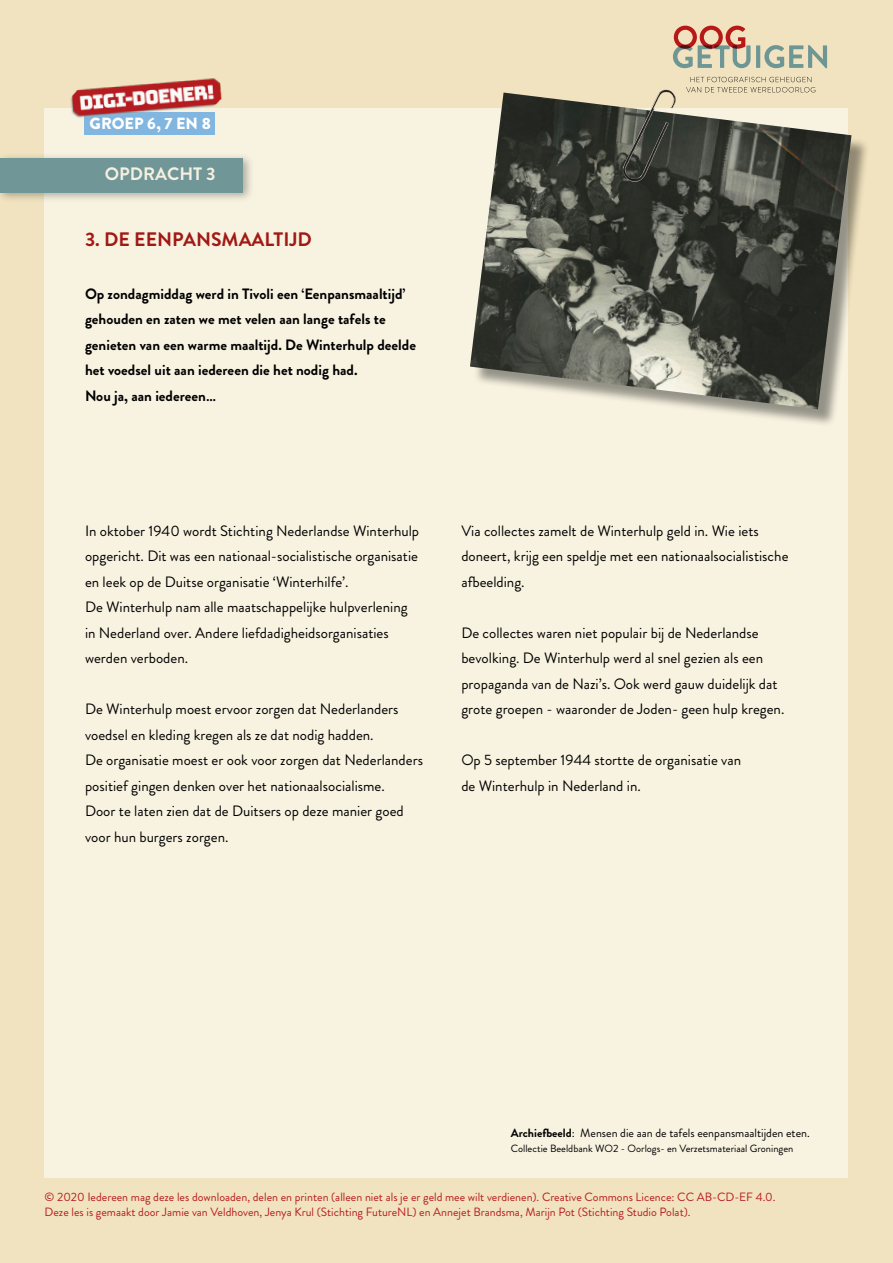
<style>
.page{position:relative;width:893px;height:1263px;background:#f1e3bf}
.page>*{position:absolute;margin:0;border:0;box-sizing:border-box;transform-origin:0 0}
.t1{font:700 19.5px "Brandon Grotesque";color:#a11915}
.t2{font:700 18px "Brandon Grotesque";color:#f5f0e0}
.t3{font:900 16.2px "Brandon Grotesque";letter-spacing:.005em;color:#fff}
.t4{font:15px/25.5px "Brandon Grotesque";color:#000}
.t5{font:700 15px/25.5px "Brandon Grotesque";color:#000}
.t6{font:12px/14.4px "Brandon Grotesque";color:#b71c21}
.t7{font:12px "Brandon Grotesque";color:#000}
.t8{font:10.5px "Brandon Grotesque";color:#000}
.s1{font-weight:700}
</style>
<div class="page">
<div style="left:45px;top:109px;width:803px;height:1069px;background:#f8f3e1"></div>
<svg style="left:673px;top:26px;width:154px;height:42px"></svg>
<svg style="left:686px;top:77px;width:129px;height:15px"></svg>
<div style="left:85px;top:112px;width:130px;height:22px;background:#80b6df"></div>
<img style="left:60px;top:78px;width:166px;height:43px">
<div style="left:0;top:152px;width:255px;height:51px;background:#000;opacity:.3"></div>
<div style="left:0;top:158px;width:242px;height:35px;background:#719697"></div>
<div style="left:473px;top:96px;width:396px;height:332px;background:#000;opacity:.4"></div>
<img style="left:470px;top:93px;width:381px;height:316px">
<img style="left:621px;top:89px;width:56px;height:98px">
<p class="t3" style="left:90px;top:112px;width:123px">GROEP 6, 7 EN 8</p>
<p class="t2" style="left:105px;top:161px;width:112px">OPDRACHT 3</p>
<h1 class="t1" style="left:85px;top:226px;width:228px">3. DE EENPANSMAALTIJD</h1>
<p class="t5" style="left:85px;top:281px;width:332px">Op zondagmiddag werd in Tivoli een ‘Eenpansmaaltijd’ gehouden en zaten we met velen aan lange tafels te genieten van een warme maaltijd. De Winterhulp deelde het voedsel uit aan iedereen die het nodig had.<br>Nou ja, aan iedereen…</p>
<p class="t4" style="left:85px;top:518px;width:336px">In oktober 1940 wordt Stichting Nederlandse Winterhulp opgericht. Dit was een nationaal-socialistische organisatie en leek op de Duitse organisatie ‘Winterhilfe’.<br>De Winterhulp nam alle maatschappelijke hulpverlening in Nederland over. Andere liefdadigheidsorganisaties werden verboden.</p>
<p class="t4" style="left:85px;top:696px;width:339px">De Winterhulp moest ervoor zorgen dat Nederlanders voedsel en kleding kregen als ze dat nodig hadden.<br>De organisatie moest er ook voor zorgen dat Nederlanders positief gingen denken over het nationaalsocialisme.<br>Door te laten zien dat de Duitsers op deze manier goed voor hun burgers zorgen.</p>
<p class="t4" style="left:461px;top:518px;width:329px">Via collectes zamelt de Winterhulp geld in. Wie iets doneert, krijg een speldje met een nationaalsocialistische afbeelding.</p>
<p class="t4" style="left:461px;top:620px;width:325px">De collectes waren niet populair bij de Nederlandse bevolking. De Winterhulp werd al snel gezien als een propaganda van de Nazi’s. Ook werd gauw duidelijk dat grote groepen - waaronder de Joden- geen hulp kregen.</p>
<p class="t4" style="left:461px;top:747px;width:281px">Op 5 september 1944 stortte de organisatie van de Winterhulp in Nederland in.</p>
<p class="t7" style="left:511px;top:1125px;width:301px"><span class="s1">Archiefbeeld</span>: Mensen die aan de tafels eenpansmaaltijden eten.</p>
<p class="t8" style="left:511px;top:1141px;width:284px">Collectie Beeldbank WO2 - Oorlogs- en Verzetsmateriaal Groningen</p>
<p class="t6" style="left:45px;top:1190px;width:732px">© 2020 Iedereen mag deze les downloaden, delen en printen (alleen niet als je er geld mee wilt verdienen). Creative Commons Licence: CC AB-CD-EF 4.0.<br>Deze les is gemaakt door Jamie van Veldhoven, Jenya Krul (Stichting FutureNL) en Annejet Brandsma, Marijn Pot (Stichting Studio Polat).</p>
</div>
